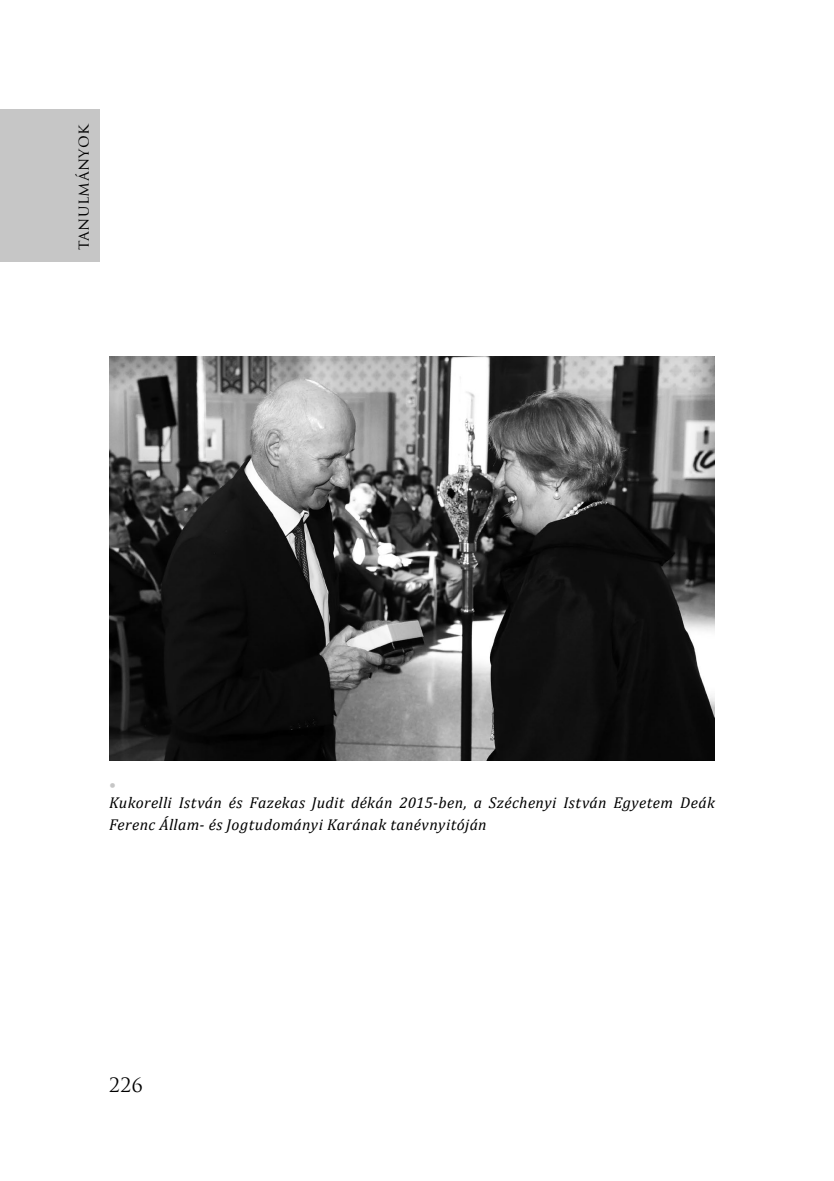
<style>
.page{position:relative;width:834px;height:1181px;background:#fff}
.page>*{position:absolute;margin:0;border:0;box-sizing:border-box;transform-origin:0 0}
.t1{font:19.25px "Trajan Pro 3";color:#000}
.t2{font:italic 15.75px/21.9px "Cambria";letter-spacing:.025em;color:#000}
.t3{font:15.75px "Trajan Pro 3";letter-spacing:.025em;color:#000}
.t4{font:15.75px "Cambria";color:#c6c6c6}
</style>
<div class="page">
<div style="left:0;top:109px;width:99px;height:153px;background:#c6c6c6"></div>
<img style="left:109px;top:357px;width:605px;height:403px">
<p class="t3" style="left:72px;top:250px;width:128px;rotate:-90deg">tanulmányok</p>
<p class="t4" style="left:109px;top:775px;width:8px">•</p>
<p class="t2" style="left:109px;top:791px;width:607px">Kukorelli István és Fazekas Judit dékán 2015-ben, a Széchenyi István Egyetem Deák<br>Ferenc Állam- és Jogtudományi Karának tanévnyitóján</p>
<p class="t1" style="left:109px;top:1071px;width:35px">226</p>
</div>
